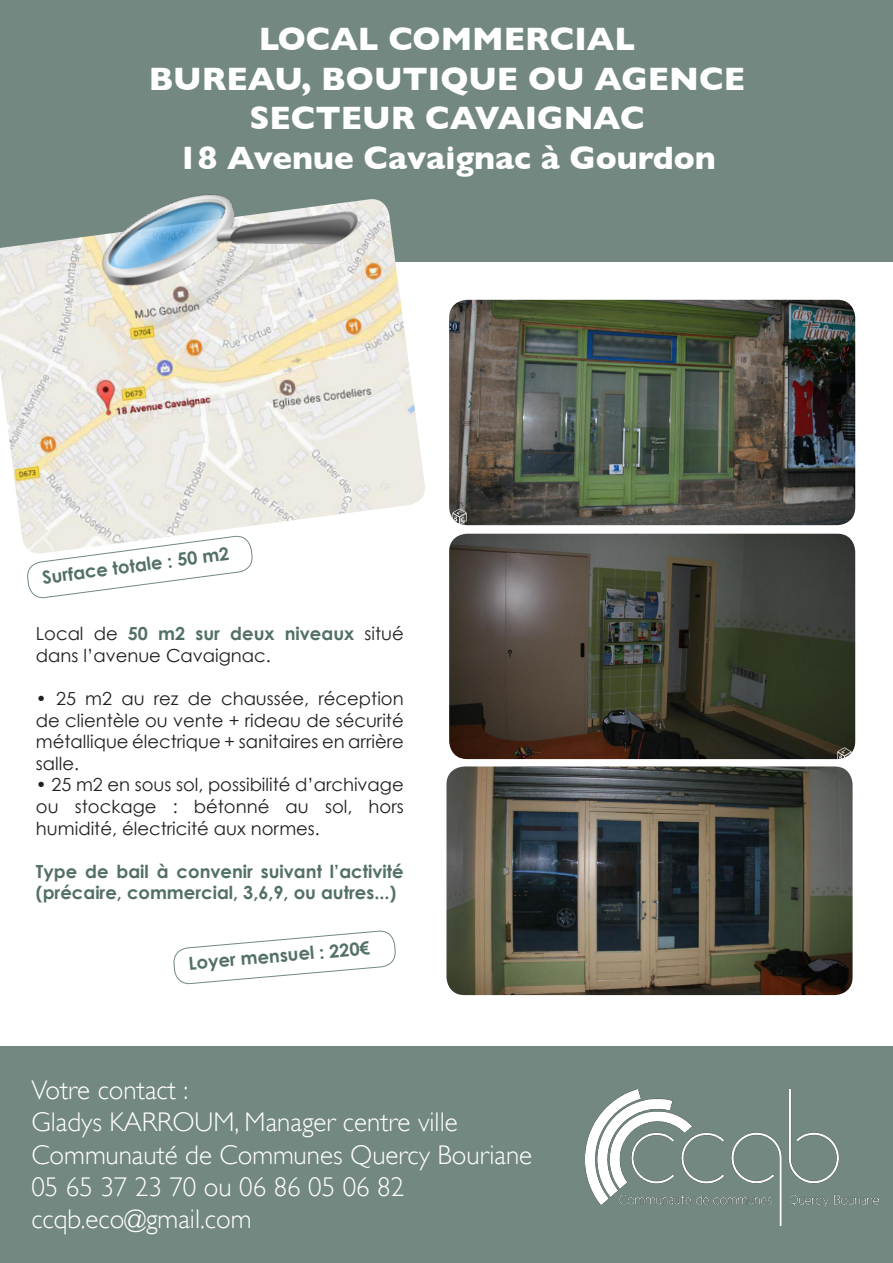
<style>
.page{position:relative;width:893px;height:1263px;background:#fff}
.page>*{position:absolute;margin:0;border:0;box-sizing:border-box;transform-origin:0 0}
.t1{font:700 33px/39.6px "Gill Sans";color:#fff;text-align:center}
.t2{font:300 27px "Gill Sans";color:#fff}
.t3{font:18px/21.6px "Century Gothic";color:#231f20;text-align:justify}
.t4{font:700 18px/21.6px "Century Gothic";color:#537065}
.s1{font-weight:700;color:#537065}
</style>
<div class="page">
<img style="left:449px;top:534px;width:406px;height:225px">
<img style="left:449px;top:300px;width:406px;height:225px">
<img style="left:446px;top:766px;width:407px;height:229px">
<div style="left:0;top:0;width:893px;height:261px;background:#738881"></div>
<div style="left:0;top:1046px;width:893px;height:217px;background:#738881"></div>
<img style="left:585px;top:1090px;width:294px;height:136px">
<img style="left:0;top:199px;width:427px;height:347px">
<svg style="left:26px;top:534px;width:228px;height:65px"></svg>
<svg style="left:173px;top:930px;width:223px;height:55px"></svg>
<img style="left:91px;top:194px;width:274px;height:166px">
<p class="t1" style="left:149px;top:19px;width:598px">LOCAL COMMERCIAL<br>BUREAU, BOUTIQUE OU AGENCE</p>
<p class="t1" style="left:178px;top:98px;width:539px">SECTEUR CAVAIGNAC<br>18 Avenue Cavaignac à Gourdon</p>
<p class="t4" style="left:41px;top:566px;width:190px;rotate:-7deg">Surface totale : 50 m2</p>
<p class="t3" style="left:36px;top:623px;width:369px">Local de <span class="s1">50 m2 sur deux niveaux</span> situé dans l’avenue Cavaignac.</p>
<p class="t3" style="left:36px;top:687px;width:369px">• 25 m2 au rez de chaussée, réception de clientèle ou vente + rideau de sécurité métallique électrique + sanitaires en arrière salle.</p>
<p class="t3" style="left:36px;top:774px;width:369px">• 25 m2 en sous sol, possibilité d’archivage ou stockage : bétonné au sol, hors humidité, électricité aux normes.</p>
<p class="t4" style="left:36px;top:860px;width:369px">Type de bail à convenir suivant l’activité (précaire, commercial, 3,6,9, ou autres...)</p>
<p class="t4" style="left:188px;top:952px;width:183px;rotate:-5deg">Loyer mensuel : 220€</p>
<p class="t2" style="left:31px;top:1069px;width:158px">Votre contact :</p>
<p class="t2" style="left:31px;top:1101px;width:428px">Gladys KARROUM, Manager centre ville</p>
<p class="t2" style="left:31px;top:1133px;width:502px">Communauté de Communes Quercy Bouriane</p>
<p class="t2" style="left:31px;top:1166px;width:374px">05 65 37 23 70 ou 06 86 05 06 82</p>
<p class="t2" style="left:31px;top:1198px;width:222px">ccqb.eco@gmail.com</p>
</div>
